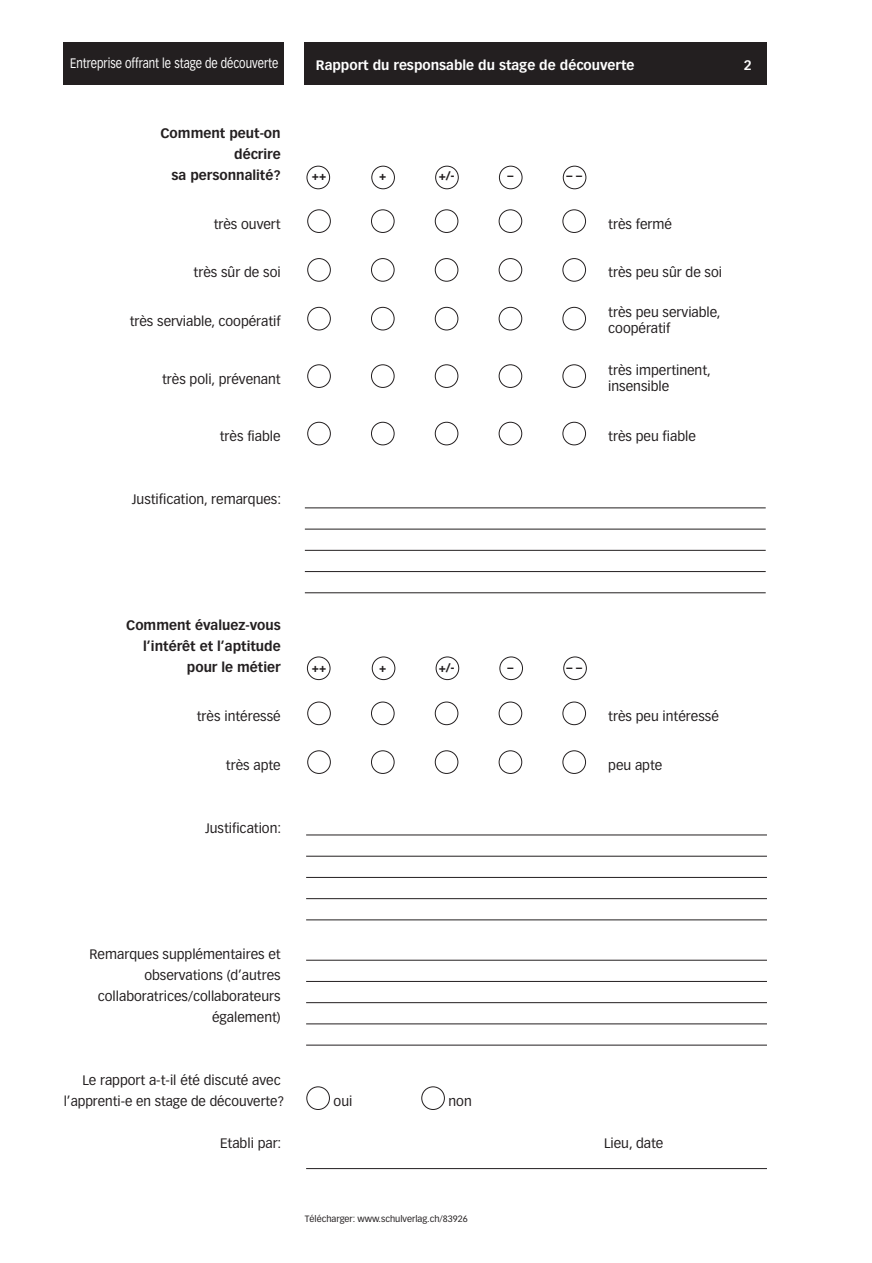
<style>
.page{position:relative;width:872px;height:1263px;background:#fff}
.page>*{position:absolute;margin:0;border:0;box-sizing:border-box;transform-origin:0 0}
.t1{font:13.5px/21px "Vectora LH";color:#231f20}
.t2{font:700 13.5px/21px "Vectora LH";color:#231f20;text-align:right}
.t3{font:700 13.5px "Vectora LH";color:#fff}
.t4{font:13.5px "Vectora LH";color:#fff;scale:.83 1}
.t5{font:900 12px "Vectora LH";color:#231f20}
.t6{font:9px "Vectora LH";color:#231f20}
</style>
<div class="page">
<div style="left:63px;top:42px;width:221px;height:43px;background:#231f20"></div>
<div style="left:305px;top:42px;width:462px;height:43px;background:#231f20"></div>
<div style="left:306px;top:166px;width:24px;height:23px;border:1px solid #231f20;border-radius:50%"></div>
<div style="left:371px;top:166px;width:24px;height:23px;border:1px solid #231f20;border-radius:50%"></div>
<div style="left:435px;top:166px;width:23px;height:23px;border:1px solid #231f20;border-radius:50%"></div>
<div style="left:499px;top:166px;width:23px;height:23px;border:1px solid #231f20;border-radius:50%"></div>
<div style="left:563px;top:166px;width:23px;height:23px;border:1px solid #231f20;border-radius:50%"></div>
<div style="left:307px;top:209px;width:24px;height:24px;border:1px solid #231f20;border-radius:50%"></div>
<div style="left:371px;top:209px;width:23px;height:24px;border:1px solid #231f20;border-radius:50%"></div>
<div style="left:435px;top:209px;width:23px;height:24px;border:1px solid #231f20;border-radius:50%"></div>
<div style="left:499px;top:209px;width:23px;height:24px;border:1px solid #231f20;border-radius:50%"></div>
<div style="left:562px;top:209px;width:24px;height:24px;border:1px solid #231f20;border-radius:50%"></div>
<div style="left:307px;top:258px;width:24px;height:24px;border:1px solid #231f20;border-radius:50%"></div>
<div style="left:371px;top:258px;width:23px;height:24px;border:1px solid #231f20;border-radius:50%"></div>
<div style="left:435px;top:258px;width:23px;height:24px;border:1px solid #231f20;border-radius:50%"></div>
<div style="left:499px;top:258px;width:23px;height:24px;border:1px solid #231f20;border-radius:50%"></div>
<div style="left:562px;top:258px;width:24px;height:24px;border:1px solid #231f20;border-radius:50%"></div>
<div style="left:307px;top:307px;width:24px;height:23px;border:1px solid #231f20;border-radius:50%"></div>
<div style="left:371px;top:307px;width:23px;height:23px;border:1px solid #231f20;border-radius:50%"></div>
<div style="left:435px;top:307px;width:23px;height:23px;border:1px solid #231f20;border-radius:50%"></div>
<div style="left:499px;top:307px;width:23px;height:23px;border:1px solid #231f20;border-radius:50%"></div>
<div style="left:562px;top:307px;width:24px;height:23px;border:1px solid #231f20;border-radius:50%"></div>
<div style="left:307px;top:364px;width:24px;height:24px;border:1px solid #231f20;border-radius:50%"></div>
<div style="left:371px;top:364px;width:23px;height:24px;border:1px solid #231f20;border-radius:50%"></div>
<div style="left:435px;top:364px;width:23px;height:24px;border:1px solid #231f20;border-radius:50%"></div>
<div style="left:499px;top:364px;width:23px;height:24px;border:1px solid #231f20;border-radius:50%"></div>
<div style="left:562px;top:364px;width:24px;height:24px;border:1px solid #231f20;border-radius:50%"></div>
<div style="left:307px;top:422px;width:24px;height:23px;border:1px solid #231f20;border-radius:50%"></div>
<div style="left:371px;top:422px;width:23px;height:23px;border:1px solid #231f20;border-radius:50%"></div>
<div style="left:435px;top:422px;width:23px;height:23px;border:1px solid #231f20;border-radius:50%"></div>
<div style="left:499px;top:422px;width:23px;height:23px;border:1px solid #231f20;border-radius:50%"></div>
<div style="left:562px;top:422px;width:24px;height:23px;border:1px solid #231f20;border-radius:50%"></div>
<div style="left:307px;top:702px;width:24px;height:23px;border:1px solid #231f20;border-radius:50%"></div>
<div style="left:371px;top:702px;width:23px;height:23px;border:1px solid #231f20;border-radius:50%"></div>
<div style="left:435px;top:702px;width:23px;height:23px;border:1px solid #231f20;border-radius:50%"></div>
<div style="left:499px;top:702px;width:23px;height:23px;border:1px solid #231f20;border-radius:50%"></div>
<div style="left:562px;top:702px;width:24px;height:23px;border:1px solid #231f20;border-radius:50%"></div>
<div style="left:307px;top:750px;width:24px;height:24px;border:1px solid #231f20;border-radius:50%"></div>
<div style="left:371px;top:750px;width:23px;height:24px;border:1px solid #231f20;border-radius:50%"></div>
<div style="left:435px;top:750px;width:23px;height:24px;border:1px solid #231f20;border-radius:50%"></div>
<div style="left:499px;top:750px;width:23px;height:24px;border:1px solid #231f20;border-radius:50%"></div>
<div style="left:562px;top:750px;width:24px;height:24px;border:1px solid #231f20;border-radius:50%"></div>
<div style="left:306px;top:1086px;width:24px;height:24px;border:1px solid #231f20;border-radius:50%"></div>
<div style="left:421px;top:1086px;width:24px;height:24px;border:1px solid #231f20;border-radius:50%"></div>
<hr style="left:306px;top:960px;width:461px;height:1px;background:#231f20">
<hr style="left:306px;top:981px;width:461px;height:1px;background:#231f20">
<hr style="left:306px;top:1002px;width:461px;height:1px;background:#231f20">
<hr style="left:306px;top:1023px;width:461px;height:1px;background:#231f20">
<hr style="left:306px;top:1045px;width:461px;height:1px;background:#231f20">
<hr style="left:306px;top:834px;width:461px;height:1px;background:#231f20">
<hr style="left:306px;top:856px;width:461px;height:1px;background:#231f20">
<hr style="left:306px;top:877px;width:461px;height:1px;background:#231f20">
<hr style="left:306px;top:898px;width:461px;height:1px;background:#231f20">
<hr style="left:306px;top:919px;width:461px;height:1px;background:#231f20">
<hr style="left:305px;top:507px;width:460px;height:1px;background:#231f20">
<hr style="left:305px;top:529px;width:460px;height:1px;background:#231f20">
<hr style="left:305px;top:550px;width:460px;height:1px;background:#231f20">
<hr style="left:305px;top:571px;width:460px;height:1px;background:#231f20">
<hr style="left:305px;top:592px;width:460px;height:1px;background:#231f20">
<hr style="left:306px;top:1168px;width:461px;height:1px;background:#231f20">
<div style="left:307px;top:656px;width:23px;height:24px;border:1px solid #231f20;border-radius:50%"></div>
<div style="left:372px;top:656px;width:23px;height:24px;border:1px solid #231f20;border-radius:50%"></div>
<div style="left:436px;top:656px;width:23px;height:24px;border:1px solid #231f20;border-radius:50%"></div>
<div style="left:499px;top:656px;width:24px;height:24px;border:1px solid #231f20;border-radius:50%"></div>
<div style="left:563px;top:656px;width:24px;height:24px;border:1px solid #231f20;border-radius:50%"></div>
<p class="t4" style="left:70px;top:55px;width:252px">Entreprise offrant le stage de découverte</p>
<p class="t3" style="left:316px;top:57px;width:320px">Rapport du responsable du stage de découverte</p>
<p class="t3" style="left:744px;top:57px;width:9px">2</p>
<p class="t2" style="left:160px;top:123px;width:122px">Comment peut-on décrire<br>sa personnalité?</p>
<p class="t5" style="left:312px;top:168px;width:16px">++</p>
<p class="t5" style="left:379px;top:168px;width:9px">+</p>
<p class="t5" style="left:439px;top:168px;width:17px">+/-</p>
<p class="t5" style="left:507px;top:168px;width:7px">–</p>
<p class="t5" style="left:566px;top:168px;width:17px">– –</p>
<p class="t1" style="left:214px;top:213px;width:69px">très ouvert</p>
<p class="t1" style="left:608px;top:213px;width:65px">très fermé</p>
<p class="t1" style="left:194px;top:262px;width:89px">très sûr de soi</p>
<p class="t1" style="left:608px;top:262px;width:115px">très peu sûr de soi</p>
<p class="t1" style="left:130px;top:311px;width:152px">très serviable, coopératif</p>
<p class="t1" style="left:608px;top:304px;width:114px;line-height:16.2px">très peu serviable, coopératif</p>
<p class="t1" style="left:162px;top:368px;width:120px">très poli, prévenant</p>
<p class="t1" style="left:608px;top:362px;width:104px;line-height:16.2px">très impertinent, insensible</p>
<p class="t1" style="left:220px;top:426px;width:62px">très fiable</p>
<p class="t1" style="left:608px;top:426px;width:89px">très peu fiable</p>
<p class="t1" style="left:132px;top:489px;width:151px">Justification, remarques:</p>
<p class="t2" style="left:126px;top:615px;width:156px">Comment évaluez-vous l’intérêt et l’aptitude pour le métier</p>
<p class="t5" style="left:312px;top:660px;width:16px">++</p>
<p class="t5" style="left:379px;top:660px;width:9px">+</p>
<p class="t5" style="left:439px;top:660px;width:17px">+/-</p>
<p class="t5" style="left:507px;top:660px;width:7px">–</p>
<p class="t5" style="left:566px;top:660px;width:17px">– –</p>
<p class="t1" style="left:197px;top:706px;width:85px">très intéressé</p>
<p class="t1" style="left:608px;top:706px;width:112px">très peu intéressé</p>
<p class="t1" style="left:226px;top:754px;width:56px">très apte</p>
<p class="t1" style="left:608px;top:754px;width:56px">peu apte</p>
<p class="t1" style="left:205px;top:817px;width:78px">Justification:</p>
<p class="t1" style="left:90px;top:943px;width:193px;text-align:right">Remarques supplémentaires et observations (d’autres collaboratrices/collaborateurs également)</p>
<p class="t1" style="left:64px;top:1069px;width:222px;text-align:right">Le rapport a-t-il été discuté avec l’apprenti-e en stage de découverte?</p>
<p class="t1" style="left:333px;top:1090px;width:20px">oui</p>
<p class="t1" style="left:448px;top:1090px;width:25px">non</p>
<p class="t1" style="left:220px;top:1132px;width:63px">Etabli par:</p>
<p class="t1" style="left:604px;top:1132px;width:61px">Lieu, date</p>
<p class="t6" style="left:305px;top:1213px;width:164px">Télécharger: www.schulverlag.ch/83926</p>
</div>
